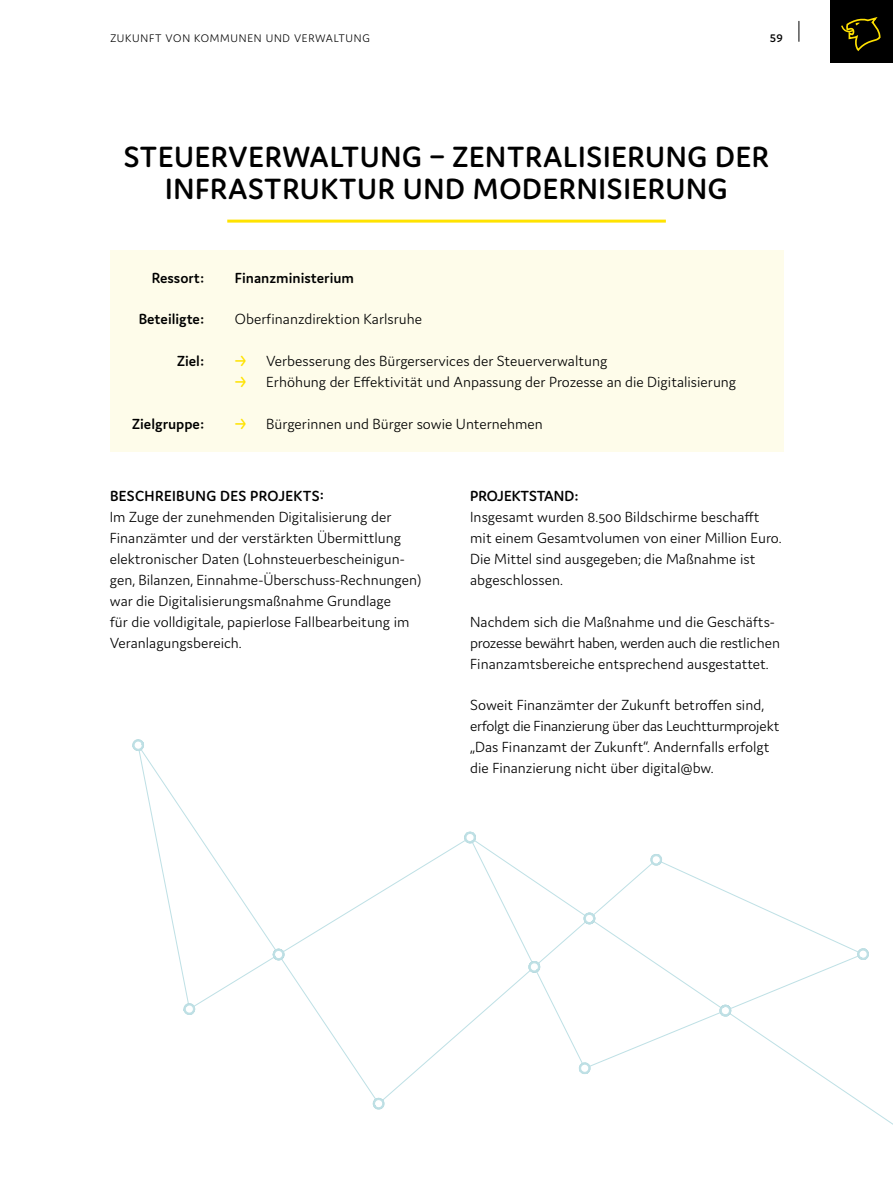
<style>
.page{position:relative;width:893px;height:1191px;background:#fff}
.page>*{position:absolute;margin:0;border:0;box-sizing:border-box;transform-origin:0 0}
.t1{font:600 31.2px/31.3px "Domus";letter-spacing:.025em;color:#000;text-align:center}
.t2{font:300 15.6px/20.9px "Domus";color:#000}
.t3{font:600 15.6px "Domus";color:#000}
.t4{font:600 15.6px "Domus";letter-spacing:.025em;color:#000}
.t5{font:300 11.7px "Domus";letter-spacing:.065em;color:#000}
.t6{font:600 11.7px "Domus";color:#000}
.s1{font-weight:600;color:#ffe300}
</style>
<div class="page">
<hr style="left:227px;top:220px;width:439px;height:3px;background:#ffe300">
<div style="left:110px;top:251px;width:673px;height:201px;background:#fefcea"></div>
<svg style="left:132px;top:739px;width:761px;height:386px"></svg>
<div style="left:830px;top:0;width:63px;height:63px;background:#000"></div>
<svg style="left:841px;top:17px;width:40px;height:34px"></svg>
<svg style="left:798px;top:21px;width:1px;height:20px"></svg>
<p class="t5" style="left:110px;top:32px;width:261px">ZUKUNFT VON KOMMUNEN UND VERWALTUNG</p>
<p class="t6" style="left:770px;top:32px;width:15px">59</p>
<h1 class="t1" style="left:124px;top:141px;width:647px">STEUERVERWALTUNG – ZENTRALISIERUNG DER<br>INFRASTRUKTUR UND MODERNISIERUNG</h1>
<p class="t3" style="left:152px;top:269px;width:54px">Ressort:</p>
<p class="t3" style="left:139px;top:311px;width:67px">Beteiligte:</p>
<p class="t3" style="left:177px;top:352px;width:29px">Ziel:</p>
<p class="t3" style="left:132px;top:415px;width:73px">Zielgruppe:</p>
<p class="t3" style="left:235px;top:269px;width:121px">Finanzministerium</p>
<p class="t2" style="left:235px;top:309px;width:189px">Oberfinanzdirektion Karlsruhe</p>
<p class="t2" style="left:235px;top:350px;width:374px"><span class="s1">→</span> Verbesserung des Bürgerservices der Steuerverwaltung</p>
<p class="t2" style="left:235px;top:371px;width:503px"><span class="s1">→</span> Erhöhung der Effektivität und Anpassung der Prozesse an die Digitalisierung</p>
<p class="t2" style="left:235px;top:413px;width:309px"><span class="s1">→</span> Bürgerinnen und Bürger sowie Unternehmen</p>
<p class="t4" style="left:110px;top:488px;width:216px">BESCHREIBUNG DES PROJEKTS:</p>
<p class="t2" style="left:110px;top:507px;width:313px">Im Zuge der zunehmenden Digitalisierung der Finanzämter und der verstärkten Übermittlung elektronischer Daten (Lohnsteuerbescheinigun&shy;gen, Bilanzen, Einnahme-Überschuss-Rechnungen) war die Digitalisierungsmaßnahme Grundlage<br>für die volldigitale, papierlose Fallbearbeitung im Veranlagungsbereich.</p>
<p class="t3" style="left:470px;top:488px;width:110px">PROJEKTSTAND:</p>
<p class="t2" style="left:470px;top:507px;width:313px">Insgesamt wurden 8.500 Bildschirme beschafft mit einem Gesamtvolumen von einer Million Euro.<br>Die Mittel sind ausgegeben; die Maßnahme ist abgeschlossen.</p>
<p class="t2" style="left:470px;top:611px;width:311px">Nachdem sich die Maßnahme und die Geschäfts&shy;prozesse bewährt haben, werden auch die restlichen<br>Finanzamtsbereiche entsprechend ausgestattet.</p>
<p class="t2" style="left:470px;top:695px;width:311px">Soweit Finanzämter der Zukunft betroffen sind, erfolgt die Finanzierung über das Leuchtturmprojekt „Das Finanzamt der Zukunft“. Andernfalls erfolgt die Finanzierung nicht über digital@bw.</p>
</div>
